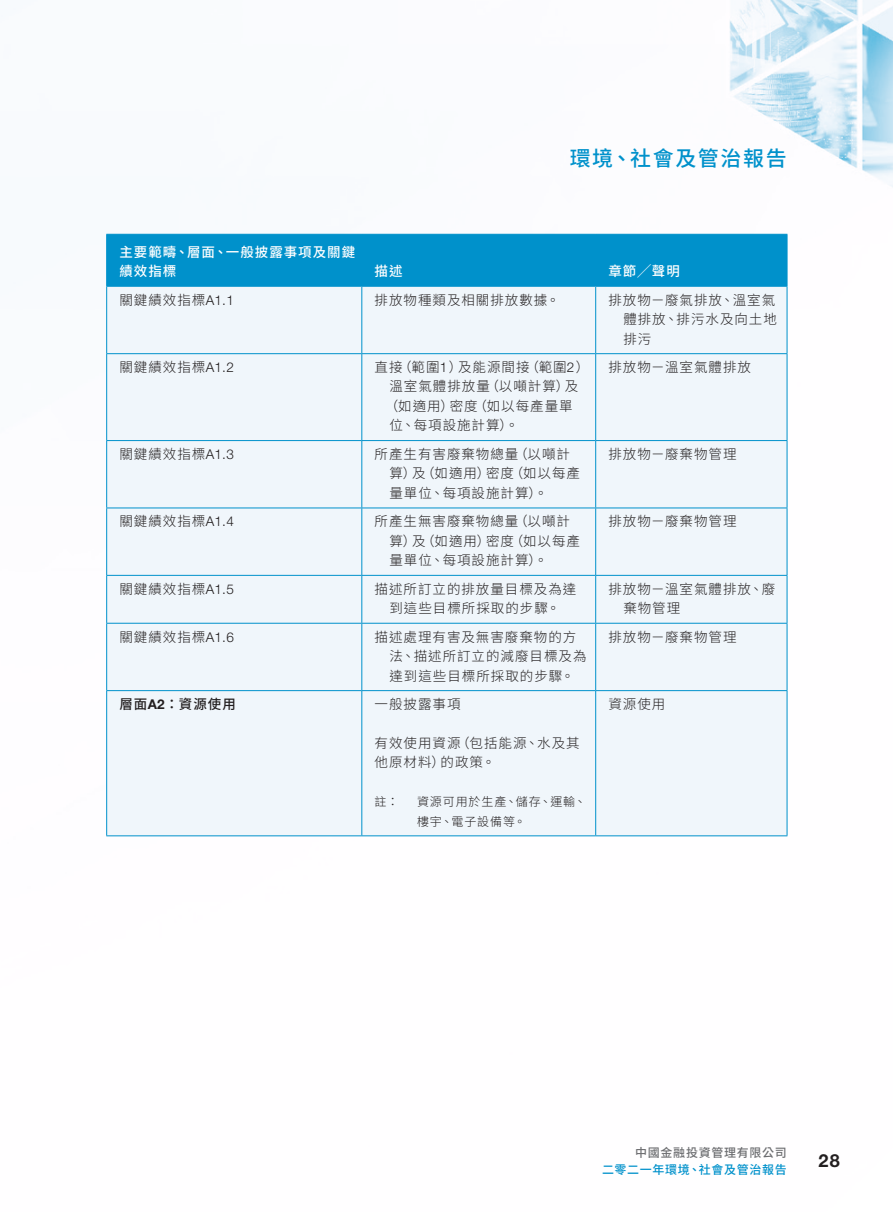
<style>
.page{position:relative;width:893px;height:1212px;background:#fff}
.page>*{position:absolute;margin:0;border:0;box-sizing:border-box;transform-origin:0 0}
.t1{font:500 21px "Source Han Sans TC";letter-spacing:.075em;color:#0091cb}
.t2{font:700 18px "Helvetica Neue LT Std";color:#231f20}
.Body_Text{font:300 13.5px/19.5px "Source Han Sans TC";letter-spacing:.075em;color:#231f20}
.Body_Text-2{font:500 13.5px "Source Han Sans TC";letter-spacing:.075em;color:#fff}
.Body_Text-3{font:500 13.5px "Source Han Sans TC";letter-spacing:.075em;color:#231f20}
.Notes{font:300 12px "Source Han Sans TC";letter-spacing:.075em;color:#231f20}
.t3{font:500 12px "Source Han Sans TC";letter-spacing:.055em;color:#0091cb}
.t4{font:500 12px "Source Han Sans TC";letter-spacing:.055em;color:#6c6d70}
.s1{font-family:"Helvetica Neue LT Std"}
.s2{font-family:"Helvetica Neue LT Std";font-weight:700}
</style>
<div class="page">
<img style="left:106px;top:0;width:787px;height:837px">
<div style="left:107px;top:235px;width:680px;height:51px;background:#0091cb"></div>
<div style="left:107px;top:287px;width:680px;height:548px;background:#f0f6fb"></div>
<hr style="left:106px;top:287px;width:1px;height:66px;background:#0091cb">
<hr style="left:361px;top:287px;width:1px;height:66px;background:#0091cb">
<hr style="left:595px;top:287px;width:1px;height:66px;background:#0091cb">
<hr style="left:787px;top:287px;width:1px;height:66px;background:#0091cb">
<hr style="left:106px;top:353px;width:256px;height:1px;background:#0091cb">
<hr style="left:106px;top:354px;width:1px;height:86px;background:#0091cb">
<hr style="left:362px;top:353px;width:234px;height:1px;background:#0091cb">
<hr style="left:361px;top:354px;width:1px;height:86px;background:#0091cb">
<hr style="left:596px;top:353px;width:191px;height:1px;background:#0091cb">
<hr style="left:595px;top:354px;width:1px;height:86px;background:#0091cb">
<hr style="left:787px;top:354px;width:1px;height:86px;background:#0091cb">
<hr style="left:106px;top:440px;width:256px;height:1px;background:#0091cb">
<hr style="left:106px;top:441px;width:1px;height:67px;background:#0091cb">
<hr style="left:362px;top:440px;width:234px;height:1px;background:#0091cb">
<hr style="left:361px;top:441px;width:1px;height:67px;background:#0091cb">
<hr style="left:596px;top:440px;width:191px;height:1px;background:#0091cb">
<hr style="left:595px;top:441px;width:1px;height:67px;background:#0091cb">
<hr style="left:787px;top:441px;width:1px;height:67px;background:#0091cb">
<hr style="left:106px;top:508px;width:256px;height:1px;background:#0091cb">
<hr style="left:106px;top:508px;width:1px;height:67px;background:#0091cb">
<hr style="left:362px;top:508px;width:234px;height:1px;background:#0091cb">
<hr style="left:361px;top:508px;width:1px;height:67px;background:#0091cb">
<hr style="left:596px;top:508px;width:191px;height:1px;background:#0091cb">
<hr style="left:595px;top:508px;width:1px;height:67px;background:#0091cb">
<hr style="left:787px;top:508px;width:1px;height:67px;background:#0091cb">
<hr style="left:106px;top:575px;width:256px;height:1px;background:#0091cb">
<hr style="left:106px;top:576px;width:1px;height:47px;background:#0091cb">
<hr style="left:362px;top:575px;width:234px;height:1px;background:#0091cb">
<hr style="left:361px;top:576px;width:1px;height:47px;background:#0091cb">
<hr style="left:596px;top:575px;width:191px;height:1px;background:#0091cb">
<hr style="left:595px;top:576px;width:1px;height:47px;background:#0091cb">
<hr style="left:787px;top:576px;width:1px;height:47px;background:#0091cb">
<hr style="left:106px;top:623px;width:256px;height:1px;background:#0091cb">
<hr style="left:106px;top:624px;width:1px;height:66px;background:#0091cb">
<hr style="left:362px;top:623px;width:234px;height:1px;background:#0091cb">
<hr style="left:361px;top:624px;width:1px;height:66px;background:#0091cb">
<hr style="left:596px;top:623px;width:191px;height:1px;background:#0091cb">
<hr style="left:595px;top:624px;width:1px;height:66px;background:#0091cb">
<hr style="left:787px;top:624px;width:1px;height:66px;background:#0091cb">
<hr style="left:106px;top:690px;width:256px;height:1px;background:#0091cb">
<hr style="left:106px;top:691px;width:1px;height:144px;background:#0091cb">
<hr style="left:362px;top:690px;width:234px;height:1px;background:#0091cb">
<hr style="left:361px;top:691px;width:1px;height:144px;background:#0091cb">
<hr style="left:596px;top:690px;width:191px;height:1px;background:#0091cb">
<hr style="left:595px;top:691px;width:1px;height:144px;background:#0091cb">
<hr style="left:787px;top:691px;width:1px;height:144px;background:#0091cb">
<hr style="left:106px;top:835px;width:256px;height:1px;background:#0091cb">
<hr style="left:362px;top:835px;width:234px;height:1px;background:#0091cb">
<hr style="left:596px;top:835px;width:191px;height:1px;background:#0091cb">
<hr style="left:106px;top:234px;width:256px;height:1px;background:#0091cb">
<hr style="left:106px;top:235px;width:1px;height:51px;background:#0091cb">
<hr style="left:362px;top:234px;width:234px;height:1px;background:#0091cb">
<hr style="left:361px;top:235px;width:1px;height:51px;background:#0091cb">
<hr style="left:596px;top:234px;width:191px;height:1px;background:#0091cb">
<hr style="left:595px;top:235px;width:1px;height:51px;background:#0091cb">
<hr style="left:787px;top:235px;width:1px;height:51px;background:#0091cb">
<hr style="left:106px;top:286px;width:256px;height:1px;background:#0091cb">
<hr style="left:362px;top:286px;width:234px;height:1px;background:#0091cb">
<hr style="left:596px;top:286px;width:191px;height:1px;background:#0091cb">
<h1 class="t1" style="left:570px;top:146px;width:219px">環境、社會及管治報告</h1>
<p class="Body_Text-2" style="left:119px;top:244px;width:237px">主要範疇、層面、一般披露事項及關鍵</p>
<p class="Body_Text-2" style="left:119px;top:264px;width:58px">績效指標</p>
<p class="Body_Text-2" style="left:375px;top:264px;width:29px">描述</p>
<p class="Body_Text-2" style="left:608px;top:264px;width:73px">章節╱聲明</p>
<p class="Body_Text" style="left:119px;top:290px;width:116px">關鍵績效指標<span class="s1">A1.1</span></p>
<p class="Body_Text" style="left:375px;top:290px;width:186px">排放物種類及相關排放數據。</p>
<p class="Body_Text" style="left:608px;top:290px;width:168px">排放物－廢氣排放、溫室氣</p>
<p class="Body_Text" style="left:623px;top:310px;width:155px">體排放、排污水及向土地排污</p>
<p class="Body_Text" style="left:119px;top:357px;width:116px">關鍵績效指標<span class="s1">A1.2</span></p>
<p class="Body_Text" style="left:398px;top:357px;width:66px">（範圍<span class="s1">1</span>）</p>
<p class="Body_Text" style="left:525px;top:357px;width:66px">（範圍<span class="s1">2</span>(</p>
<p class="Body_Text" style="left:375px;top:357px;width:29px">直接</p>
<p class="Body_Text" style="left:458px;top:357px;width:73px">及能源間接</p>
<p class="Body_Text" style="left:608px;top:357px;width:144px">排放物－溫室氣體排放</p>
<p class="Body_Text" style="left:486px;top:377px;width:85px">（以噸計算）</p>
<p class="Body_Text" style="left:473px;top:377px;width:101px;text-indent:-84px">溫室氣體排放量<br>（如以每產量單</p>
<p class="Body_Text" style="left:565px;top:377px;width:15px">及</p>
<p class="Body_Text" style="left:389px;top:396px;width:131px;text-indent:-5px">（如適用）<br>位、每項設施計算。(</p>
<p class="Body_Text" style="left:450px;top:396px;width:29px">密度</p>
<p class="Body_Text" style="left:119px;top:444px;width:116px">關鍵績效指標<span class="s1">A1.3</span></p>
<p class="Body_Text" style="left:514px;top:444px;width:57px">（以噸計</p>
<p class="Body_Text" style="left:375px;top:444px;width:145px">所產生有害廢棄物總量</p>
<p class="Body_Text" style="left:608px;top:444px;width:130px">排放物－廢棄物管理</p>
<p class="Body_Text" style="left:389px;top:464px;width:102px">算）（如適用）</p>
<p class="Body_Text" style="left:510px;top:464px;width:72px">（如以每產</p>
<p class="Body_Text" style="left:486px;top:464px;width:29px">密度</p>
<p class="Body_Text" style="left:389px;top:464px;width:160px;text-indent:23px">及<br>量單位、每項設施計算。(</p>
<p class="Body_Text" style="left:119px;top:512px;width:116px">關鍵績效指標<span class="s1">A1.4</span></p>
<p class="Body_Text" style="left:514px;top:512px;width:57px">（以噸計</p>
<p class="Body_Text" style="left:375px;top:512px;width:145px">所產生無害廢棄物總量</p>
<p class="Body_Text" style="left:608px;top:512px;width:130px">排放物－廢棄物管理</p>
<p class="Body_Text" style="left:389px;top:531px;width:102px">算）（如適用）</p>
<p class="Body_Text" style="left:510px;top:531px;width:72px">（如以每產</p>
<p class="Body_Text" style="left:486px;top:531px;width:29px">密度</p>
<p class="Body_Text" style="left:389px;top:531px;width:160px;text-indent:23px">及<br>量單位、每項設施計算。(</p>
<p class="Body_Text" style="left:119px;top:579px;width:116px">關鍵績效指標<span class="s1">A1.5</span></p>
<p class="Body_Text" style="left:375px;top:579px;width:203px">描述所訂立的排放量目標及為達</p>
<p class="Body_Text" style="left:389px;top:599px;width:172px">到這些目標所採取的步驟。</p>
<p class="Body_Text" style="left:623px;top:579px;width:153px;text-indent:-15px">排放物－溫室氣體排放、廢棄物管理</p>
<p class="Body_Text" style="left:119px;top:627px;width:116px">關鍵績效指標<span class="s1">A1.6</span></p>
<p class="Body_Text" style="left:375px;top:627px;width:203px">描述處理有害及無害廢棄物的方</p>
<p class="Body_Text" style="left:608px;top:627px;width:130px">排放物－廢棄物管理</p>
<p class="Body_Text" style="left:389px;top:646px;width:199px">法、描述所訂立的減廢目標及為達到這些目標所採取的步驟。</p>
<p class="Body_Text-3" style="left:119px;top:696px;width:118px">層面<span class="s2">A2</span>：資源使用</p>
<p class="Body_Text" style="left:375px;top:694px;width:87px">一般披露事項</p>
<p class="Body_Text" style="left:608px;top:694px;width:58px">資源使用</p>
<p class="Body_Text" style="left:456px;top:733px;width:125px">（包括能源、水及其</p>
<p class="Body_Text" style="left:441px;top:733px;width:56px;text-indent:-66px">有效使用資源<br>的政策。</p>
<p class="Body_Text" style="left:375px;top:753px;width:72px">他原材料）</p>
<p class="Notes" style="left:417px;top:795px;width:170px">資源可用於生產、儲存、運輸、</p>
<p class="Notes" style="left:375px;top:795px;width:26px">註：</p>
<p class="Notes" style="left:417px;top:815px;width:110px">樓宇、電子設備等。</p>
<p class="t4" style="left:635px;top:1146px;width:153px">中國金融投資管理有限公司</p>
<p class="t3" style="left:602px;top:1162px;width:186px">二零二一年環境、社會及管治報告</p>
<h2 class="t2" style="left:818px;top:1149px;width:23px">28</h2>
</div>
